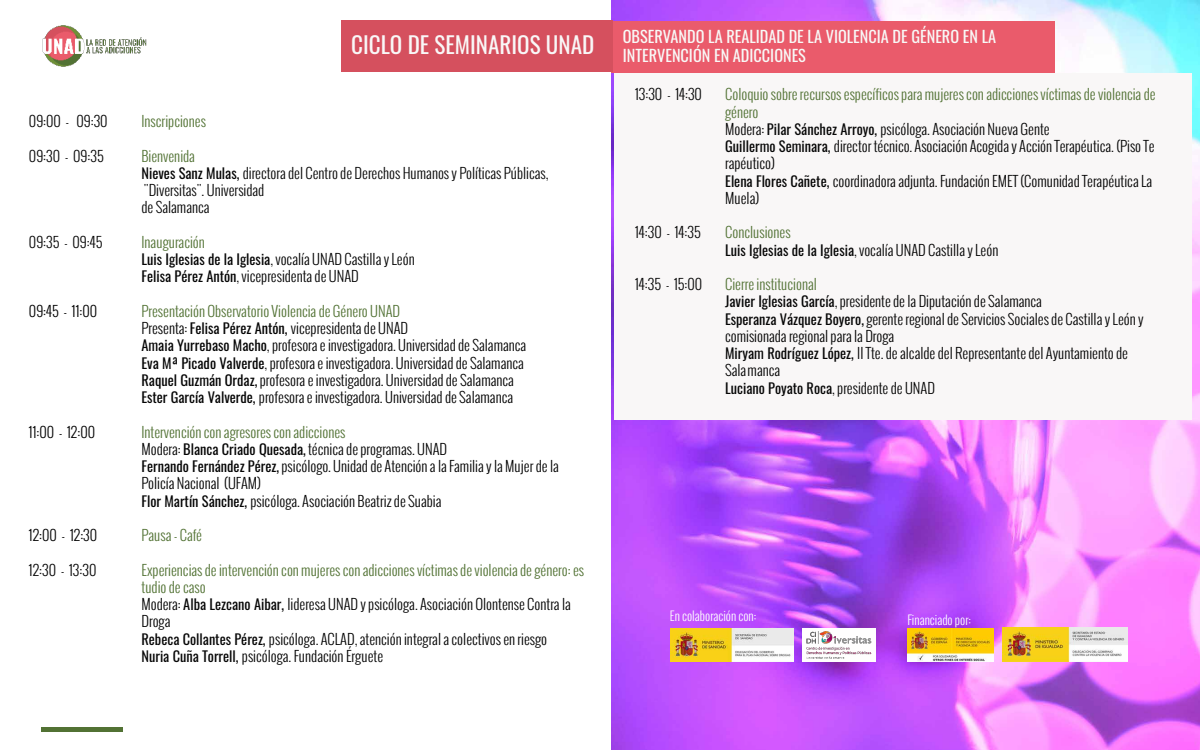
<style>
.page{position:relative;width:1200px;height:750px;background:#fff}
.page>*{position:absolute;margin:0;border:0;box-sizing:border-box;transform-origin:0 0}
.t1{font:23.12px "Oswald";color:#f9f7f7}
.t2{font:16.25px/19.5px "Oswald";color:#f8f9f7}
.t3{font:300 14.38px/17.2px "Oswald";color:#020202}
.t4{font:300 14.38px/17.2px "Oswald";color:#050505}
.t5{font:300 14.38px "Oswald";color:#070707}
.t6{font:300 14.38px "Oswald";color:#527234}
.t7{font:300 12.5px "Oswald";color:#fffefe}
.s1{color:#527234}
.s2{font-weight:400}
.s3{font-weight:400;color:#050505}
.s4{font-weight:400;color:#070707}
</style>
<div class="page">
<img style="left:612px;top:0;width:588px;height:750px">
<img style="left:42px;top:25px;width:105px;height:42px">
<div style="left:42px;top:727px;width:81px;height:5px;background:#527234"></div>
<div style="left:612px;top:21px;width:443px;height:52px;background:#ea5b6b"></div>
<div style="left:341px;top:20px;width:272px;height:52px;background:#d5505e"></div>
<img style="left:671px;top:628px;width:123px;height:34px">
<img style="left:1003px;top:627px;width:125px;height:35px">
<img style="left:907px;top:628px;width:86px;height:34px">
<img style="left:802px;top:628px;width:74px;height:34px">
<div style="left:615px;top:73px;width:577px;height:347px;background:#f9f7f7"></div>
<h1 class="t1" style="left:351px;top:24px;width:244px">CICLO DE SEMINARIOS UNAD</h1>
<p class="t5" style="left:29px;top:111px;width:80px">09:00 - 09:30</p>
<p class="t6" style="left:141px;top:111px;width:66px">Inscripciones</p>
<p class="t5" style="left:29px;top:146px;width:76px">09:30 - 09:35</p>
<p class="t4" style="left:141px;top:147px;width:409px"><span class="s1">Bienvenida<br></span><span class="s2">Nieves Sanz Mulas,</span> directora del Centro de Derechos Humanos y Políticas Públicas, "Diversitas". Universidad<br>de Salamanca</p>
<p class="t5" style="left:29px;top:232px;width:75px">09:35 - 09:45</p>
<p class="t3" style="left:141px;top:233px;width:275px"><span class="s1">Inauguración<br></span><span class="s3">Luis Iglesias de la Iglesia</span>, vocalía UNAD Castilla y León<br><span class="s3">Felisa Pérez Antón</span>, vicepresidenta de UNAD</p>
<p class="t3" style="left:29px;top:302px;width:70px">09:45 - 11:00</p>
<p class="t3" style="left:141px;top:302px;width:386px"><span class="s1">Presentación Observatorio Violencia de Género UNAD<br></span>Presenta: <span class="s3">Felisa Pérez Antón,</span> vicepresidenta de UNAD<br><span class="s3">Amaia Yurrebaso Macho</span>, profesora e investigadora. Universidad de Salamanca <span class="s3">Eva Mª Picado Valverde</span>, profesora e investigadora. Universidad de Salamanca <span class="s3">Raquel Guzmán Ordaz,</span> profesora e investigadora. Universidad de Salamanca <span class="s3">Ester García Valverde,</span> profesora e investigadora. Universidad de Salamanca</p>
<p class="t3" style="left:29px;top:423px;width:68px">11:00 - 12:00</p>
<p class="t3" style="left:141px;top:423px;width:419px"><span class="s1">Intervención con agresores con adicciones<br></span>Modera: <span class="s3">Blanca Criado Quesada,</span> técnica de programas. UNAD<br><span class="s3">Fernando Fernández Pérez,</span> psicólogo. Unidad de Atención a la Familia y la Mujer de la Policía Nacional (UFAM)<br><span class="s3">Flor Martín Sánchez,</span> psicóloga. Asociación Beatriz de Suabia</p>
<p class="t3" style="left:29px;top:526px;width:70px">12:00 - 12:30</p>
<p class="t6" style="left:142px;top:525px;width:62px">Pausa - Café</p>
<p class="t5" style="left:29px;top:560px;width:69px">12:30 - 13:30</p>
<p class="t3" style="left:141px;top:561px;width:444px"><span class="s1">Experiencias de intervención con mujeres con adicciones víctimas de violencia de género: es tudio de caso<br></span>Modera: <span class="s4">Alba Lezcano Aibar,</span> lideresa UNAD y psicóloga. Asociación Olontense Contra la Droga<br><span class="s4">Rebeca Collantes Pérez,</span> psicóloga. ACLAD, atención integral a colectivos en riesgo<br><span class="s4">Nuria Cuña Torrell,</span> psicóloga. Fundación Érguete</p>
<p class="t2" style="left:623px;top:25px;width:375px">OBSERVANDO LA REALIDAD DE LA VIOLENCIA DE GÉNERO EN LA<br>INTERVENCIÓN EN ADICCIONES</p>
<p class="t5" style="left:635px;top:84px;width:68px">13:30 - 14:30</p>
<p class="t3" style="left:725px;top:86px;width:432px"><span class="s1">Coloquio sobre recursos específicos para mujeres con adicciones víctimas de violencia de género<br></span>Modera: <span class="s4">Pilar Sánchez Arroyo,</span> psicóloga. Asociación Nueva Gente<br><span class="s4">Guillermo Seminara,</span> director técnico. Asociación Acogida y Acción Terapéutica. (Piso Te rapéutico)<br><span class="s4">Elena Flores Cañete,</span> coordinadora adjunta. Fundación EMET (Comunidad Terapéutica La Muela)</p>
<p class="t5" style="left:635px;top:222px;width:67px">14:30 - 14:35</p>
<p class="t3" style="left:725px;top:224px;width:275px"><span class="s1">Conclusiones<br></span><span class="s4">Luis Iglesias de la Iglesia</span>, vocalía UNAD Castilla y León</p>
<p class="t5" style="left:635px;top:274px;width:69px">14:35 - 15:00</p>
<p class="t3" style="left:725px;top:275px;width:420px"><span class="s1">Cierre institucional<br></span><span class="s4">Javier Iglesias García</span>, presidente de la Diputación de Salamanca<br><span class="s4">Esperanza Vázquez Boyero,</span> gerente regional de Servicios Sociales de Castilla y León y comisionada regional para la Droga<br><span class="s4">Miryam Rodríguez López,</span> II Tte. de alcalde del Representante del Ayuntamiento de Sala manca<br><span class="s4">Luciano Poyato Roca</span>, presidente de UNAD</p>
<p class="t7" style="left:670px;top:607px;width:88px">En colaboración con:</p>
<p class="t7" style="left:907px;top:611px;width:65px">Financiado por:</p>
</div>
